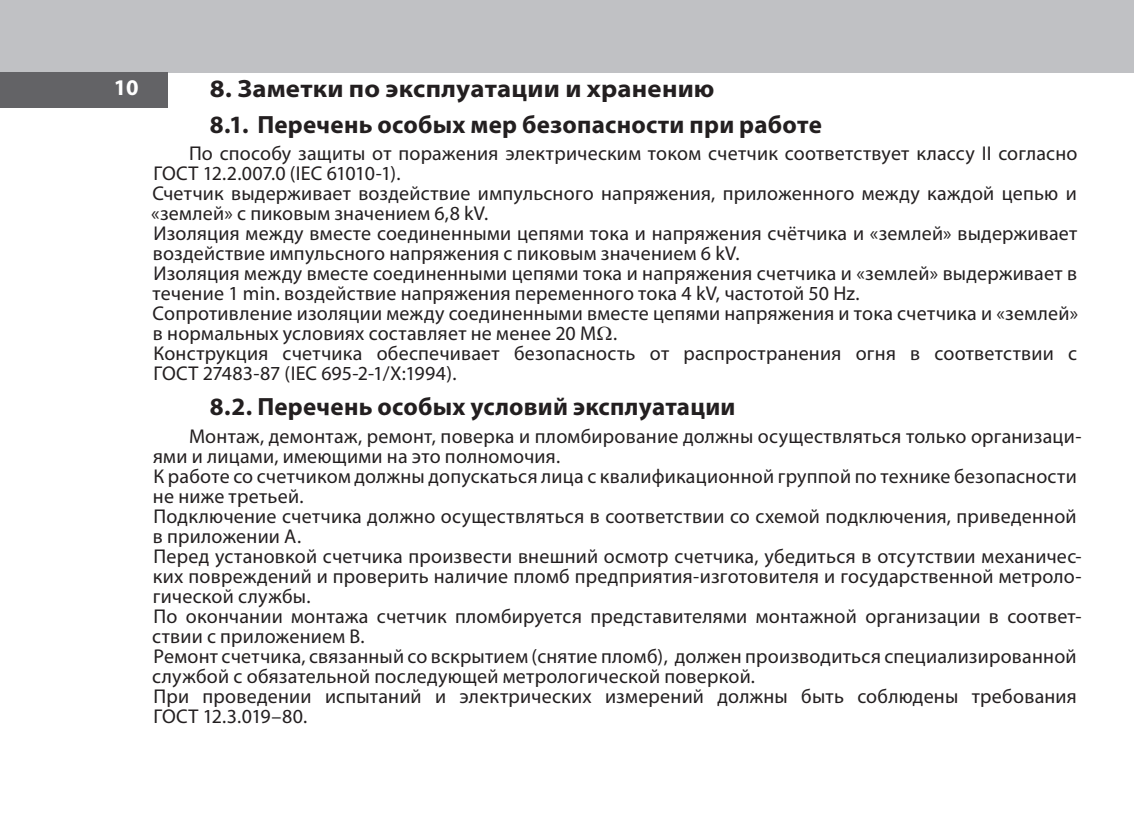
<style>
.page{position:relative;width:1134px;height:815px;background:#fff}
.page>*{position:absolute;margin:0;border:0;box-sizing:border-box;transform-origin:0 0}
.t1{font:700 25px "Myriad Pro";letter-spacing:.01em;color:#231f20}
.t2{font:700 semi-expanded 25px "Myriad Pro";letter-spacing:.01em;color:#231f20}
.t3{font:700 22.5px "Myriad Pro";color:#fff}
.t4{font:20px/20px "Myriad Pro";letter-spacing:.015em;color:#231f20}
</style>
<div class="page">
<div style="left:0;top:0;width:1134px;height:73px;background:#c0c1c4"></div>
<div style="left:0;top:73px;width:167px;height:35px;background:#636366"></div>
<p class="t3" style="left:114px;top:75px;width:26px">10</p>
<p class="t2" style="left:210px;top:74px;width:506px">8. Заметки по эксплуатации и хранению</p>
<p class="t1" style="left:210px;top:110px;width:613px">8.1. Перечень особых мер безопасности при работе</p>
<p class="t4" style="left:151px;top:143px;width:928px;text-indent:38px">По способу защиты от поражения электрическим током счетчик соответствует классу II согласно ГОСТ 12.2.007.0 (IEC 61010-1).<br>Счетчик выдерживает воздействие импульсного напряжения, приложенного между каждой цепью и «землей» с пиковым значением 6,8 kV.<br>Изоляция между вместе соединенными цепями тока и напряжения счётчика и «землей» выдерживает воздействие импульсного напряжения с пиковым значением 6 kV.<br>Изоляция между вместе соединенными цепями тока и напряжения счетчика и «землей» выдерживает в течение 1 min. воздействие напряжения переменного тока 4 kV, частотой 50 Hz.<br>Сопротивление изоляции между соединенными вместе цепями напряжения и тока счетчика и «землей» в нормальных условиях составляет не менее 20 M .<br>Конструкция счетчика обеспечивает безопасность от распространения огня в соответствии с ГОСТ 27483-87 (IEC 695-2-1/X:1994).</p>
<p class="t1" style="left:210px;top:393px;width:527px">8.2. Перечень особых условий эксплуатации</p>
<p class="t4" style="left:152px;top:426px;width:931px;text-indent:37px">Монтаж, демонтаж, ремонт, поверка и пломбирование должны осуществляться только организаци&shy;ями и лицами, имеющими на это полномочия.<br>К работе со счетчиком должны допускаться лица с квалификационной группой по технике безопасности не ниже третьей.<br>Подключение счетчика должно осуществляться в соответствии со схемой подключения, приведенной в приложении A.<br>Перед установкой счетчика произвести внешний осмотр счетчика, убедиться в отсутствии механичес&shy;ких повреждений и проверить наличие пломб предприятия-изготовителя и государственной метроло&shy;гической службы.<br>По окончании монтажа счетчик пломбируется представителями монтажной организации в соответ&shy;ствии с приложением B.<br>Ремонт счетчика, связанный со вскрытием (снятие пломб), должен производиться специализированной службой с обязательной последующей метрологической поверкой.<br>При проведении испытаний и электрических измерений должны быть соблюдены требования ГОСТ 12.3.019–80.</p>
</div>
